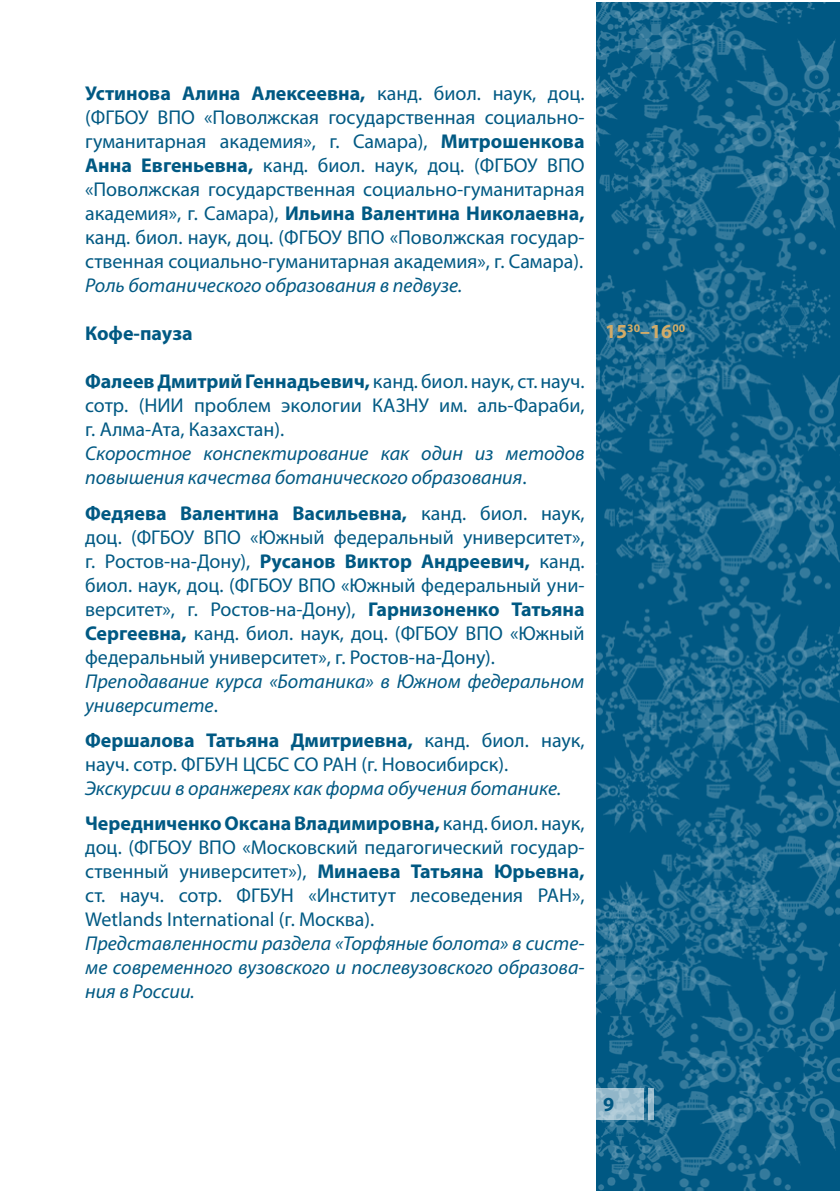
<style>
.page{position:relative;width:840px;height:1191px;background:#fff}
.page>*{position:absolute;margin:0;border:0;box-sizing:border-box;transform-origin:0 0}
.t1{font:20px/24px "Myriad Pro";color:#005983;text-align:justify}
.t2{font:italic 20px/24px "Myriad Pro";color:#005983}
.t3{font:700 20px "Myriad Pro";color:#005983}
.t4{font:700 20px "Myriad Pro";color:#d2ab67}
.t5{font:700 20px "Myriad Pro";color:#005883}
.s1{font-weight:700}
.s2{font-style:normal}
.s3{font-weight:700;font-style:normal}
</style>
<div class="page">
<img style="left:596px;top:2px;width:243px;height:1189px">
<svg style="left:596px;top:1089px;width:47px;height:31px"></svg>
<svg style="left:648px;top:1089px;width:6px;height:31px"></svg>
<p class="t1" style="left:85px;top:81px;width:500px"><span class="s1">Устинова Алина Алексеевна,</span> канд. биол. наук, доц. (ФГБОУ ВПО «Поволжская государственная социально&shy;гуманитарная академия», г. Самара), <span class="s1">Митрошенкова Анна Евгеньевна,</span> канд. биол. наук, доц. (ФГБОУ ВПО «Поволжская государственная социально-гуманитарная академия», г. Самара), <span class="s1">Ильина Валентина Николаевна, </span>канд. биол. наук, доц. (ФГБОУ ВПО «Поволжская государ&shy;ственная социально-гуманитарная академия», г. Самара).</p>
<p class="t2" style="left:85px;top:273px;width:378px">Роль ботанического образования в педвузе.</p>
<p class="t3" style="left:85px;top:320px;width:109px">Кофе-пауза</p>
<p class="t1" style="left:85px;top:369px;width:500px"><span class="s1">Фалеев Дмитрий Геннадьевич,</span> канд. биол. наук, ст. науч. сотр. (НИИ проблем экологии КАЗНУ им. аль-Фараби, г. Алма-Ата, Казахстан).</p>
<p class="t2" style="left:85px;top:441px;width:500px">Скоростное конспектирование как один из методов повышения качества ботанического образования<span class="s2">.</span></p>
<p class="t1" style="left:85px;top:500px;width:500px"><span class="s1">Федяева Валентина Васильевна,</span> канд. биол. наук, доц. (ФГБОУ ВПО «Южный федеральный университет», г. Ростов-на-Дону), <span class="s1">Русанов Виктор Андреевич,</span> канд. биол. наук, доц. (ФГБОУ ВПО «Южный федеральный уни&shy;верситет», г. Ростов-на-Дону), <span class="s1">Гарнизоненко Татьяна Сергеевна,</span> канд. биол. наук, доц. (ФГБОУ ВПО «Южный федеральный университет», г. Ростов-на-Дону).</p>
<p class="t2" style="left:85px;top:668px;width:500px">Преподавание курса «Ботаника» в Южном федеральном университете<span class="s2">.</span></p>
<p class="t1" style="left:85px;top:728px;width:500px"><span class="s1">Фершалова Татьяна Дмитриевна,</span> канд. биол. наук, науч. сотр. ФГБУН ЦСБС СО РАН (г. Новосибирск).</p>
<p class="t2" style="left:85px;top:770px;width:500px;line-height:35.4px">Экскурсии в оранжереях как форма обучения ботанике.<br><span class="s3">Чередниченко Оксана Владимировна,</span> <span class="s2">канд. биол. наук,</span></p>
<p class="t1" style="left:85px;top:835px;width:500px">доц. (ФГБОУ ВПО «Московский педагогический государ&shy;ственный университет»), <span class="s1">Минаева Татьяна Юрьевна, </span>ст. науч. сотр. ФГБУН «Институт лесоведения РАН», Wetlands International (г. Москва).</p>
<p class="t2" style="left:85px;top:931px;width:500px;text-align:justify">Представленности раздела «Торфяные болота» в систе&shy;ме современного вузовского и послевузовского образова&shy;ния в России.</p>
<p class="t4" style="left:604px;top:318px;width:82px">15<sup>30</sup>–16<sup>00</sup></p>
<p class="t5" style="left:603px;top:1090px;width:13px">9</p>
</div>
